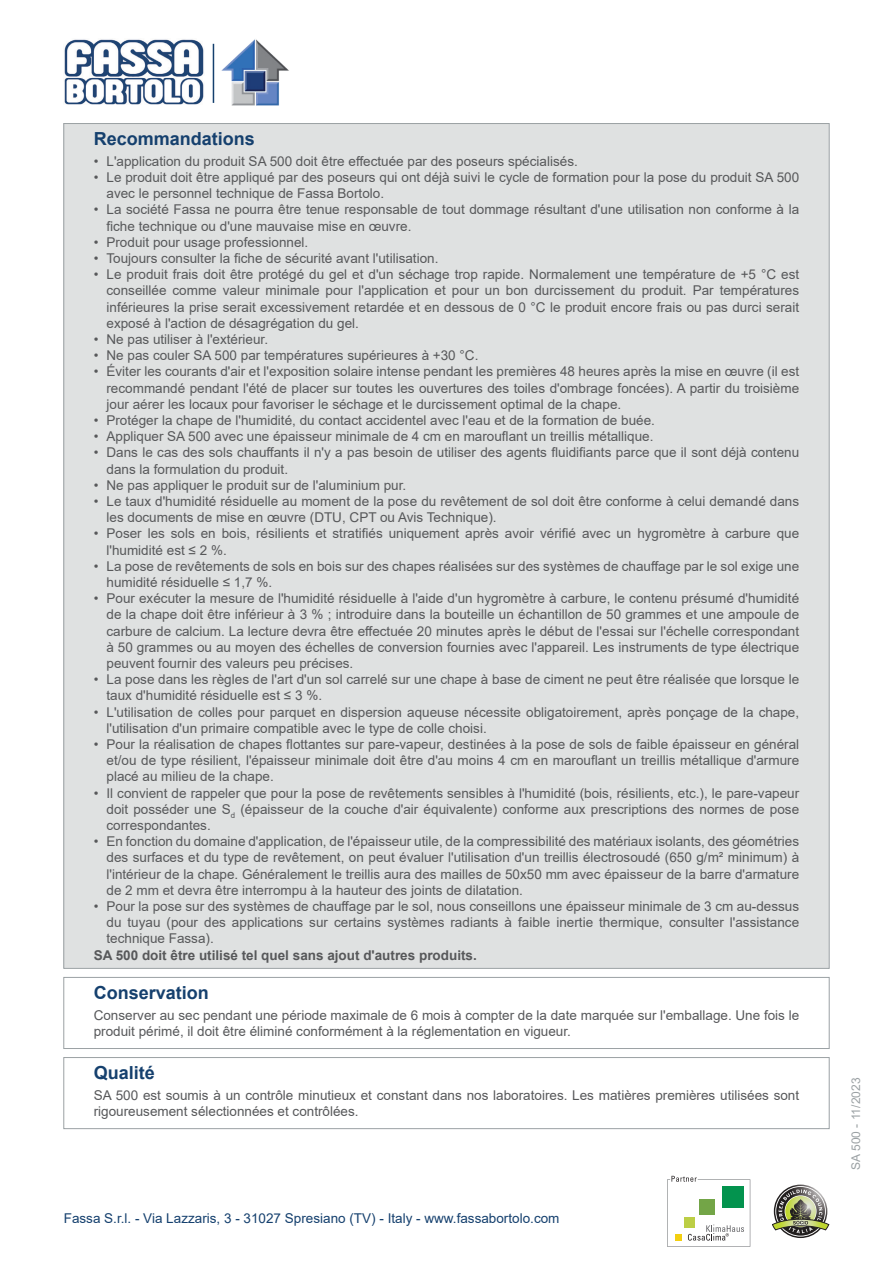
<style>
.page{position:relative;width:893px;height:1263px;background:#fff}
.page>*{position:absolute;margin:0;border:0;box-sizing:border-box;transform-origin:0 0}
.Titolo{font:700 18px "Arial";color:#15406e}
.Conservazione{font:13.5px/16.2px "Arial";color:#57585a}
.Qualita{font:13.5px/16.2px "Arial";color:#57585a}
.t1{font:13.5px "Arial";color:#15406e}
.Note{font:700 13.5px "Arial";color:#57585a}
.t2{font:12px "Arial";color:#9ba1a4}
</style>
<div class="page">
<div style="left:64px;top:124px;width:765px;height:844px;background:#dfe1e1"></div>
<div style="left:64px;top:977px;width:765px;height:72px;border:1px solid #9ba1a4"></div>
<div style="left:64px;top:1057px;width:765px;height:72px;border:1px solid #9ba1a4"></div>
<svg style="left:667px;top:1176px;width:83px;height:71px"></svg>
<svg style="left:772px;top:1186px;width:57px;height:50px"></svg>
<img style="left:64px;top:39px;width:140px;height:66px">
<hr style="left:213px;top:44px;width:1px;height:59px;background:#15406e">
<img style="left:221px;top:39px;width:68px;height:67px">
<p class="Titolo" style="left:94px;top:126px;width:163px">Recommandations</p>
<p class="Conservazione" style="left:94px;top:153px;width:486px">• L'application du produit SA 500 doit être effectuée par des poseurs spécialisés.</p>
<p class="Conservazione" style="left:106px;top:169px;width:694px;text-indent:-13px">• Le produit doit être appliqué par des poseurs qui ont déjà suivi le cycle de formation pour la pose du produit SA 500 avec le personnel technique de Fassa Bortolo.</p>
<p class="Conservazione" style="left:106px;top:201px;width:694px;text-indent:-13px">• La société Fassa ne pourra être tenue responsable de tout dommage résultant d'une utilisation non conforme à la fiche technique ou d'une mauvaise mise en œuvre.</p>
<p class="Conservazione" style="left:94px;top:234px;width:216px">• Produit pour usage professionnel.</p>
<p class="Conservazione" style="left:94px;top:250px;width:346px">• Toujours consulter la fiche de sécurité avant l'utilisation.</p>
<p class="Conservazione" style="left:106px;top:266px;width:694px;text-align:justify;text-indent:-13px">• Le produit frais doit être protégé du gel et d'un séchage trop rapide. Normalement une température de +5 °C est conseillée comme valeur minimale pour l'application et pour un bon durcissement du produit. Par températures inférieures la prise serait excessivement retardée et en dessous de 0 °C le produit encore frais ou pas durci serait exposé à l'action de désagrégation du gel.</p>
<p class="Conservazione" style="left:94px;top:331px;width:176px">• Ne pas utiliser à l'extérieur.</p>
<p class="Conservazione" style="left:94px;top:347px;width:386px">• Ne pas couler SA 500 par températures supérieures à +30 °C.</p>
<p class="Conservazione" style="left:106px;top:363px;width:694px;text-align:justify;text-indent:-13px">• Éviter les courants d'air et l'exposition solaire intense pendant les premières 48 heures après la mise en œuvre (il est recommandé pendant l'été de placer sur toutes les ouvertures des toiles d'ombrage foncées). A partir du troisième jour aérer les locaux pour favoriser le séchage et le durcissement optimal de la chape.</p>
<p class="Conservazione" style="left:94px;top:412px;width:563px">• Protéger la chape de l'humidité, du contact accidentel avec l'eau et de la formation de buée.</p>
<p class="Conservazione" style="left:94px;top:428px;width:561px">• Appliquer SA 500 avec une épaisseur minimale de 4 cm en marouflant un treillis métallique.</p>
<p class="Conservazione" style="left:106px;top:444px;width:694px;text-indent:-13px">• Dans le cas des sols chauffants il n'y a pas besoin de utiliser des agents fluidifiants parce que il sont déjà contenu dans la formulation du produit.</p>
<p class="Conservazione" style="left:94px;top:477px;width:314px">• Ne pas appliquer le produit sur de l'aluminium pur.</p>
<p class="Conservazione" style="left:106px;top:493px;width:694px;text-indent:-13px">• Le taux d'humidité résiduelle au moment de la pose du revêtement de sol doit être conforme à celui demandé dans les documents de mise en œuvre (DTU, CPT ou Avis Technique).</p>
<p class="Conservazione" style="left:106px;top:525px;width:694px;text-indent:-13px">• Poser les sols en bois, résilients et stratifiés uniquement après avoir vérifié avec un hygromètre à carbure que l'humidité est ≤ 2 %.</p>
<p class="Conservazione" style="left:106px;top:558px;width:694px;text-indent:-13px">• La pose de revêtements de sols en bois sur des chapes réalisées sur des systèmes de chauffage par le sol exige une humidité résiduelle ≤ 1,7 %.</p>
<p class="Conservazione" style="left:106px;top:590px;width:694px;text-align:justify;text-indent:-13px">• Pour exécuter la mesure de l'humidité résiduelle à l'aide d'un hygromètre à carbure, le contenu présumé d'humidité de la chape doit être inférieur à 3 % ; introduire dans la bouteille un échantillon de 50 grammes et une ampoule de carbure de calcium. La lecture devra être effectuée 20 minutes après le début de l'essai sur l'échelle correspondant à 50 grammes ou au moyen des échelles de conversion fournies avec l'appareil. Les instruments de type électrique peuvent fournir des valeurs peu précises.</p>
<p class="Conservazione" style="left:106px;top:671px;width:694px;text-indent:-13px">• La pose dans les règles de l'art d'un sol carrelé sur une chape à base de ciment ne peut être réalisée que lorsque le taux d'humidité résiduelle est ≤ 3 %.</p>
<p class="Conservazione" style="left:106px;top:704px;width:694px;text-indent:-13px">• L'utilisation de colles pour parquet en dispersion aqueuse nécessite obligatoirement, après ponçage de la chape, l'utilisation d'un primaire compatible avec le type de colle choisi.</p>
<p class="Conservazione" style="left:106px;top:736px;width:694px;text-align:justify;text-indent:-13px">• Pour la réalisation de chapes flottantes sur pare-vapeur, destinées à la pose de sols de faible épaisseur en général et/ou de type résilient, l'épaisseur minimale doit être d'au moins 4 cm en marouflant un treillis métallique d'armure placé au milieu de la chape.</p>
<p class="Conservazione" style="left:106px;top:785px;width:694px;text-align:justify;text-indent:-13px">• Il convient de rappeler que pour la pose de revêtements sensibles à l'humidité (bois, résilients, etc.), le pare-vapeur doit posséder une S<sub>d</sub> (épaisseur de la couche d'air équivalente) conforme aux prescriptions des normes de pose correspondantes.</p>
<p class="Conservazione" style="left:106px;top:833px;width:694px;text-align:justify;text-indent:-13px">• En fonction du domaine d'application, de l'épaisseur utile, de la compressibilité des matériaux isolants, des géométries des surfaces et du type de revêtement, on peut évaluer l'utilisation d'un treillis électrosoudé (650 g/m² minimum) à l'intérieur de la chape. Généralement le treillis aura des mailles de 50x50 mm avec épaisseur de la barre d'armature de 2 mm et devra être interrompu à la hauteur des joints de dilatation.</p>
<p class="Conservazione" style="left:106px;top:898px;width:694px;text-align:justify;text-indent:-13px">• Pour la pose sur des systèmes de chauffage par le sol, nous conseillons une épaisseur minimale de 3 cm au-dessus du tuyau (pour des applications sur certains systèmes radiants à faible inertie thermique, consulter l'assistance technique Fassa).</p>
<p class="Note" style="left:94px;top:945px;width:385px">SA 500 doit être utilisé tel quel sans ajout d'autres produits.</p>
<p class="Titolo" style="left:94px;top:980px;width:117px">Conservation</p>
<p class="Conservazione" style="left:94px;top:1007px;width:707px">Conserver au sec pendant une période maximale de 6 mois à compter de la date marquée sur l'emballage. Une fois le produit périmé, il doit être éliminé conformément à la réglementation en vigueur.</p>
<p class="Titolo" style="left:94px;top:1060px;width:63px">Qualité</p>
<p class="Qualita" style="left:94px;top:1087px;width:707px">SA 500 est soumis à un contrôle minutieux et constant dans nos laboratoires. Les matières premières utilisées sont rigoureusement sélectionnées et contrôlées.</p>
<p class="t1" style="left:64px;top:1208px;width:497px">Fassa S.r.l. - Via Lazzaris, 3 - 31027 Spresiano (TV) - Italy - www.fassabortolo.com</p>
<p class="t2" style="left:848px;top:1170px;width:93px;rotate:-90deg">SA 500 - 11/2023</p>
</div>
